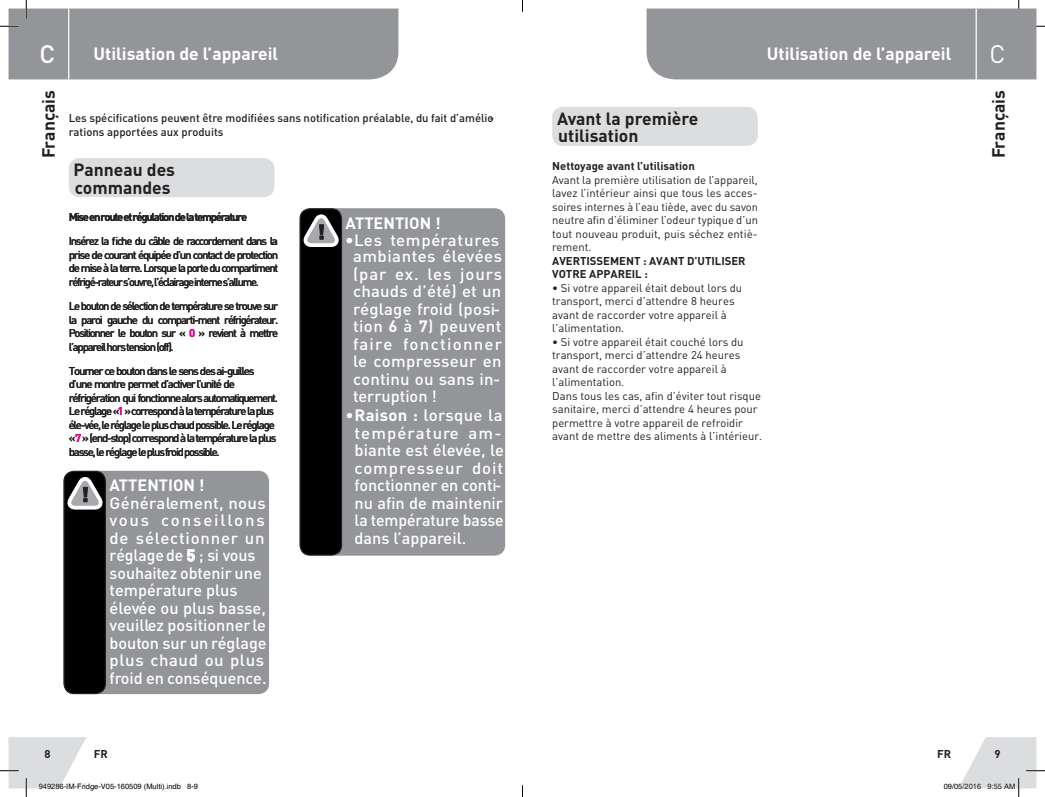
<style>
.page{position:relative;width:1045px;height:797px;background:#fff}
.page>*{position:absolute;margin:0;border:0;box-sizing:border-box;transform-origin:0 0}
.t1{font:25px "DIN";color:#fff}
.t2{font:700 17.5px/17.5px "DIN";color:#231f20}
.t3{font:700 17.5px "DIN";color:#fff}
.t4{font:16.25px/17.5px "DIN";color:#fff}
.t5{font:16.25px/15.9px "DIN";letter-spacing:.03em;color:#fff;text-align:center}
.t6{font:700 16.25px "DIN";color:#fff}
.t7{font:11.25px/13.5px "DIN";color:#231f20}
.t8{font:11.25px/13.5px "DIN";letter-spacing:-.11em;color:#231f20}
.t9{font:700 11.25px/13.5px "DIN";color:#231f20}
.t10{font:700 11.25px "DIN";letter-spacing:-.11em;color:#231f20}
.t11{font:7.5px "Helvetica";color:#000}
.s1{font-weight:700;color:#ed028c}
.s2{font-weight:700}
</style>
<div class="page">
<div style="left:69px;top:158px;width:205px;height:39px;background:#dcdddf;border-radius:11px"></div>
<div style="left:299px;top:208px;width:206px;height:347px;background:#939598;border-radius:11px"></div>
<div style="left:300px;top:209px;width:41px;height:346px;background:#000;border-radius:10px"></div>
<div style="left:299px;top:208px;width:43px;height:347px;border:1px solid #231f20;border-radius:10px"></div>
<svg style="left:303px;top:214px;width:36px;height:33px"></svg>
<svg style="left:0;top:0;width:398px;height:79px;background:#a1a3a5"></svg>
<svg style="left:0;top:737px;width:86px;height:60px"></svg>
<svg style="left:960px;top:737px;width:85px;height:60px"></svg>
<svg style="left:522px;top:785px;width:1px;height:12px"></svg>
<div style="left:63px;top:471px;width:206px;height:223px;background:#939598;border-radius:11px"></div>
<svg style="left:187px;top:549px;width:8px;height:13px"></svg>
<div style="left:64px;top:471px;width:41px;height:222px;background:#000;border-radius:10px"></div>
<div style="left:63px;top:471px;width:43px;height:223px;border:1px solid #231f20;border-radius:10px"></div>
<svg style="left:67px;top:477px;width:36px;height:32px"></svg>
<svg style="left:646px;top:0;width:399px;height:79px;background:#a1a3a5"></svg>
<hr style="left:975px;top:9px;width:1px;height:81px;background:#fff">
<div style="left:552px;top:107px;width:206px;height:39px;background:#dcdddf;border-radius:11px"></div>
<h1 class="t1" style="left:40px;top:38px;width:17px">C</h1>
<h2 class="t3" style="left:94px;top:42px;width:186px">Utilisation de l’appareil</h2>
<h2 class="t2" style="left:39px;top:158px;width:70px;rotate:-90deg">Français</h2>
<p class="t7" style="left:69px;top:111px;width:427px">Les spécifications peuvent être modifiées sans notification préalable, du fait d’amélio&shy;rations apportées aux produits</p>
<h2 class="t2" style="left:74px;top:160px;width:103px">Panneau des commandes</h2>
<p class="t10" style="left:69px;top:210px;width:180px">Miseenrouteet régulation dela température</p>
<p class="t7" style="left:69px;top:234px;width:211px;text-align:justify">Insérez la fiche du câble de raccordement dans la prise de courant équipée d’un contact de protection de mise à la terre. Lorsque la porte du compartiment réfrigé-rateur s’ouvre,l’éclairage interne s’allume.</p>
<p class="t7" style="left:69px;top:299px;width:211px;text-align:justify">Le bouton de sélection de température se trouve sur la paroi gauche du comparti-ment réfrigérateur.<br>Positionner le bouton sur « <span class="s1">0</span> » revient à mettre l’appareilhors tension (off).</p>
<p class="t8" style="left:69px;top:363px;width:211px">Tourner ce bouton dans le sens des ai-guilles d’une montre permet d’activer l’unité de réfrigération qui fonctionne alorsautomatiquement.<br>Le réglage «<span class="s1">1</span> » correspond à la température la plus éle-vée,leréglagelepluschaudpossible.Le réglage «<span class="s1">7</span> » (end-stop) correspond à la température la plus basse, le réglage le plus froid possible.</p>
<h3 class="t6" style="left:110px;top:475px;width:96px">ATTENTION !</h3>
<h3 class="t4" style="left:110px;top:493px;width:159px">Généralement, nous vous conseillons de sélectionner un réglage de <span class="s2">5</span> ; si vous souhaitez obtenir une température plus élevée ou plus basse, veuillez positionner le bouton sur un réglage plus chaud ou plus froid en conséquence.</h3>
<h3 class="t6" style="left:346px;top:212px;width:97px">ATTENTION !</h3>
<h3 class="t5" style="left:345px;top:232px;width:158px">•Les températures ambiantes élevées</h3>
<h3 class="t4" style="left:353px;top:264px;width:151px">(par ex. les jours chauds d’été) et un réglage froid (posi&shy;tion <span class="s2">6</span> à <span class="s2">7</span>) peuvent faire fonctionner le compresseur en continu ou sans in&shy;terruption !</h3>
<h3 class="t4" style="left:354px;top:406px;width:151px;text-indent:-9px">•<span class="s2">Raison :</span> lorsque la température am&shy;biante est élevée, le compresseur doit fonctionner en conti&shy;nu afin de maintenir la température basse dans l’appareil.</h3>
<h2 class="t3" style="left:767px;top:42px;width:186px">Utilisation de l’appareil</h2>
<h1 class="t1" style="left:989px;top:38px;width:17px">C</h1>
<h2 class="t2" style="left:989px;top:158px;width:70px;rotate:-90deg">Français</h2>
<h2 class="t2" style="left:557px;top:109px;width:143px">Avant la première utilisation</h2>
<p class="t9" style="left:552px;top:159px;width:144px">Nettoyage avant l’utilisation</p>
<p class="t7" style="left:552px;top:172px;width:207px;text-align:justify">Avant la première utilisation de l’appareil, lavez l’intérieur ainsi que tous les acces&shy;soires internes à l’eau tiède, avec du savon neutre afin d’éliminer l’odeur typique d’un tout nouveau produit, puis séchez entiè&shy;rement.</p>
<p class="t9" style="left:552px;top:253px;width:195px">AVERTISSEMENT : AVANT D’UTILISER<br>VOTRE APPAREIL :</p>
<p class="t7" style="left:552px;top:280px;width:191px">• Si votre appareil était debout lors du transport, merci d’attendre 8 heures avant de raccorder votre appareil à l’alimentation.</p>
<p class="t7" style="left:552px;top:334px;width:211px">• Si votre appareil était couché lors du transport, merci d’attendre 24 heures avant de raccorder votre appareil à l’alimentation.<br>Dans tous les cas, afin d’éviter tout risque sanitaire, merci d’attendre 4 heures pour permettre à votre appareil de refroidir avant de mettre des aliments à l’intérieur.</p>
<p class="t9" style="left:44px;top:746px;width:8px">8</p>
<p class="t9" style="left:94px;top:746px;width:15px">FR</p>
<p class="t9" style="left:937px;top:746px;width:15px">FR</p>
<p class="t9" style="left:994px;top:746px;width:8px">9</p>
<p class="t11" style="left:39px;top:782px;width:161px">949286-IM-Fridge-V05-160509 (Multi).indb 8-9</p>
<p class="t11" style="left:943px;top:782px;width:73px">09/05/2016 9:55 AM</p>
</div>
